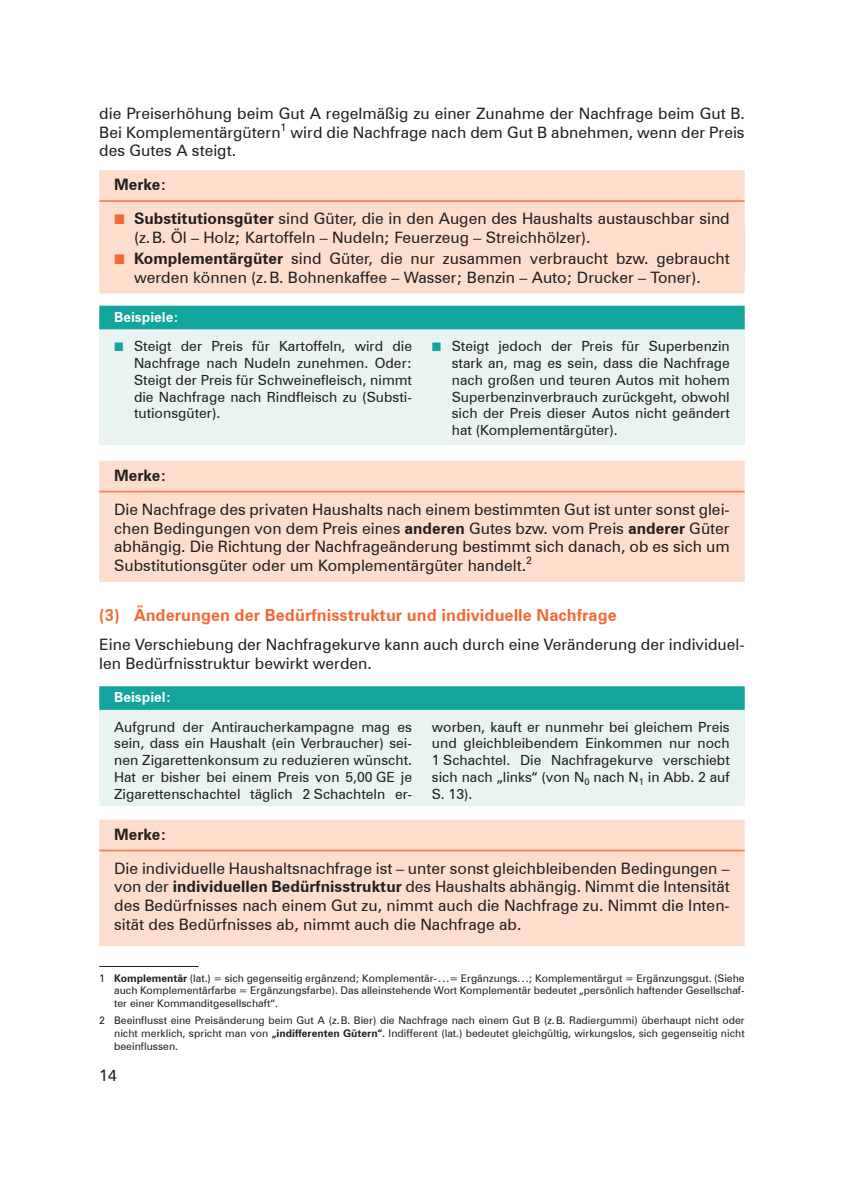
<style>
.page{position:relative;width:844px;height:1191px;background:#fff}
.page>*{position:absolute;margin:0;border:0;box-sizing:border-box;transform-origin:0 0}
.t1{font:700 16.62px "Zurich BT";color:#f26938}
.Merke_Text{font:15.75px/18.9px "Zurich BT";color:#231f20;text-align:justify}
.Fließtext{font:15.75px/18.9px "Zurich BT";color:#231f20}
.t2{font:700 15.75px "Zurich BT";color:#231f20}
.t3{font:14px/16.8px "Zurich BT";color:#231f20;text-align:justify}
.t4{font:700 14px "Zurich BT";color:#fff}
.Fußnote{font:10.5px/12.6px "Zurich BT";color:#231f20;text-align:justify}
.s1{font-family:"Uni Math";font-size:14px;color:#f26938}
.s2{font-weight:700}
.s3{font-family:"Uni Math";font-size:12.25px;color:#13a49e}
.s4{font-weight:700;color:#fff}
</style>
<div class="page">
<div style="left:99px;top:170px;width:645px;height:35px;background:#fdddcb"></div>
<hr style="left:99px;top:200px;width:645px;height:2px;background:#f5865a">
<div style="left:99px;top:203px;width:645px;height:68px;background:#fdddcb"></div>
<div style="left:99px;top:225px;width:645px;height:68px;background:#fdddcb"></div>
<div style="left:99px;top:461px;width:645px;height:35px;background:#fdddcb"></div>
<hr style="left:99px;top:491px;width:645px;height:1px;background:#f5865a">
<div style="left:99px;top:494px;width:645px;height:88px;background:#fdddcb"></div>
<div style="left:99px;top:819px;width:645px;height:35px;background:#fdddcb"></div>
<hr style="left:99px;top:849px;width:645px;height:2px;background:#f5865a">
<div style="left:99px;top:853px;width:645px;height:93px;background:#fdddcb"></div>
<div style="left:99px;top:311px;width:645px;height:134px;background:#e8f3f2"></div>
<div style="left:99px;top:306px;width:645px;height:23px;background:#13a49e"></div>
<div style="left:99px;top:692px;width:645px;height:114px;background:#e8f3f2"></div>
<div style="left:99px;top:686px;width:645px;height:24px;background:#13a49e"></div>
<hr style="left:99px;top:966px;width:99px;height:1px;background:#231f20">
<p class="Merke_Text" style="left:99px;top:103px;width:646px">die Preiserhöhung beim Gut A regelmäßig zu einer Zunahme der Nachfrage beim Gut B.<br>Bei Komplementärgütern<sup>1</sup> wird die Nachfrage nach dem Gut B abnehmen, wenn der Preis des Gutes A steigt.</p>
<p class="t2" style="left:114px;top:175px;width:54px">Merke:</p>
<p class="Merke_Text" style="left:134px;top:209px;width:597px;text-indent:-20px"><span class="s1">■</span> <span class="s2">Substitutionsgüter</span> sind Güter, die in den Augen des Haushalts austauschbar sind (z.B. Öl – Holz; Kartoffeln – Nudeln; Feuerzeug – Streichhölzer).</p>
<p class="Merke_Text" style="left:114px;top:249px;width:617px;text-align:center"><span class="s1">■</span> <span class="s2">Komplementärgüter</span> sind Güter, die nur zusammen verbraucht bzw. gebraucht werden können (z.B. Bohnenkaffee – Wasser; Benzin – Auto; Drucker – Toner).</p>
<p class="t4" style="left:114px;top:308px;width:66px">Beispiele:</p>
<p class="t3" style="left:134px;top:337px;width:279px;text-indent:-20px"><span class="s3">■</span> Steigt der Preis für Kartoffeln, wird die Nachfrage nach Nudeln zunehmen. Oder:<br>Steigt der Preis für Schweinefleisch, nimmt die Nachfrage nach Rindfleisch zu (Substi&shy;tutionsgüter).</p>
<p class="t3" style="left:451px;top:337px;width:279px;text-indent:-20px"><span class="s3">■</span> Steigt jedoch der Preis für Superbenzin stark an, mag es sein, dass die Nachfrage nach großen und teuren Autos mit hohem Superbenzinverbrauch zurückgeht, obwohl sich der Preis dieser Autos nicht geändert hat (Komplementärgüter).</p>
<p class="t2" style="left:114px;top:465px;width:54px">Merke:</p>
<p class="Merke_Text" style="left:114px;top:499px;width:617px">Die Nachfrage des privaten Haushalts nach einem bestimmten Gut ist unter sonst glei&shy;chen Bedingungen von dem Preis eines <span class="s2">anderen</span> Gutes bzw. vom Preis <span class="s2">anderer</span> Güter abhängig. Die Richtung der Nachfrageänderung bestimmt sich danach, ob es sich um Substitutionsgüter oder um Komplementärgüter handelt.<sup>2</sup></p>
<p class="t1" style="left:99px;top:605px;width:519px">(3) Änderungen der Bedürfnisstruktur und individuelle Nachfrage</p>
<p class="Fließtext" style="left:99px;top:634px;width:646px">Eine Verschiebung der Nachfragekurve kann auch durch eine Veränderung der individuel&shy;len Bedürfnisstruktur bewirkt werden.</p>
<p class="t3" style="left:114px;top:682px;width:299px;line-height:29.2px"><span class="s4">Beispiel:<br></span>Aufgrund der Antiraucherkampagne mag es</p>
<p class="t3" style="left:114px;top:735px;width:299px">sein, dass ein Haushalt (ein Verbraucher) sei&shy;nen Zigarettenkonsum zu reduzieren wünscht.<br>Hat er bisher bei einem Preis von 5,00 GE je Zigarettenschachtel täglich 2 Schachteln er-</p>
<p class="t3" style="left:432px;top:718px;width:299px">worben, kauft er nunmehr bei gleichem Preis und gleichbleibendem Einkommen nur noch 1 Schachtel. Die Nachfragekurve verschiebt sich nach „links“ (von N<sub>0</sub> nach N<sub>1</sub> in Abb. 2 auf S. 13).</p>
<p class="t2" style="left:114px;top:824px;width:54px">Merke:</p>
<p class="Merke_Text" style="left:114px;top:858px;width:617px">Die individuelle Haushaltsnachfrage ist – unter sonst gleichbleibenden Bedingungen – von der <span class="s2">individuellen Bedürfnisstruktur</span> des Haushalts abhängig. Nimmt die Intensität des Bedürfnisses nach einem Gut zu, nimmt auch die Nachfrage zu. Nimmt die Inten&shy;sität des Bedürfnisses ab, nimmt auch die Nachfrage ab.</p>
<p class="Fußnote" style="left:114px;top:971px;width:632px;text-indent:-15px">1 <span class="s2">Komplementär</span> (lat.) = sich gegenseitig ergänzend; Komplementär-...= Ergänzungs...; Komplementärgut = Ergänzungsgut. (Siehe auch Komplementärfarbe = Ergänzungsfarbe). Das alleinstehende Wort Komplementär bedeutet „persönlich haftender Gesellschaf&shy;ter einer Kommanditgesellschaft“.</p>
<p class="Fußnote" style="left:114px;top:1014px;width:632px;text-indent:-15px">2 Beeinflusst eine Preisänderung beim Gut A (z.B. Bier) die Nachfrage nach einem Gut B (z.B. Radiergummi) überhaupt nicht oder nicht merklich, spricht man von <span class="s2">„indifferenten Gütern“.</span> Indifferent (lat.) bedeutet gleichgültig, wirkungslos, sich gegenseitig nicht beeinflussen.</p>
<p class="Merke_Text" style="left:99px;top:1066px;width:19px">14</p>
</div>
